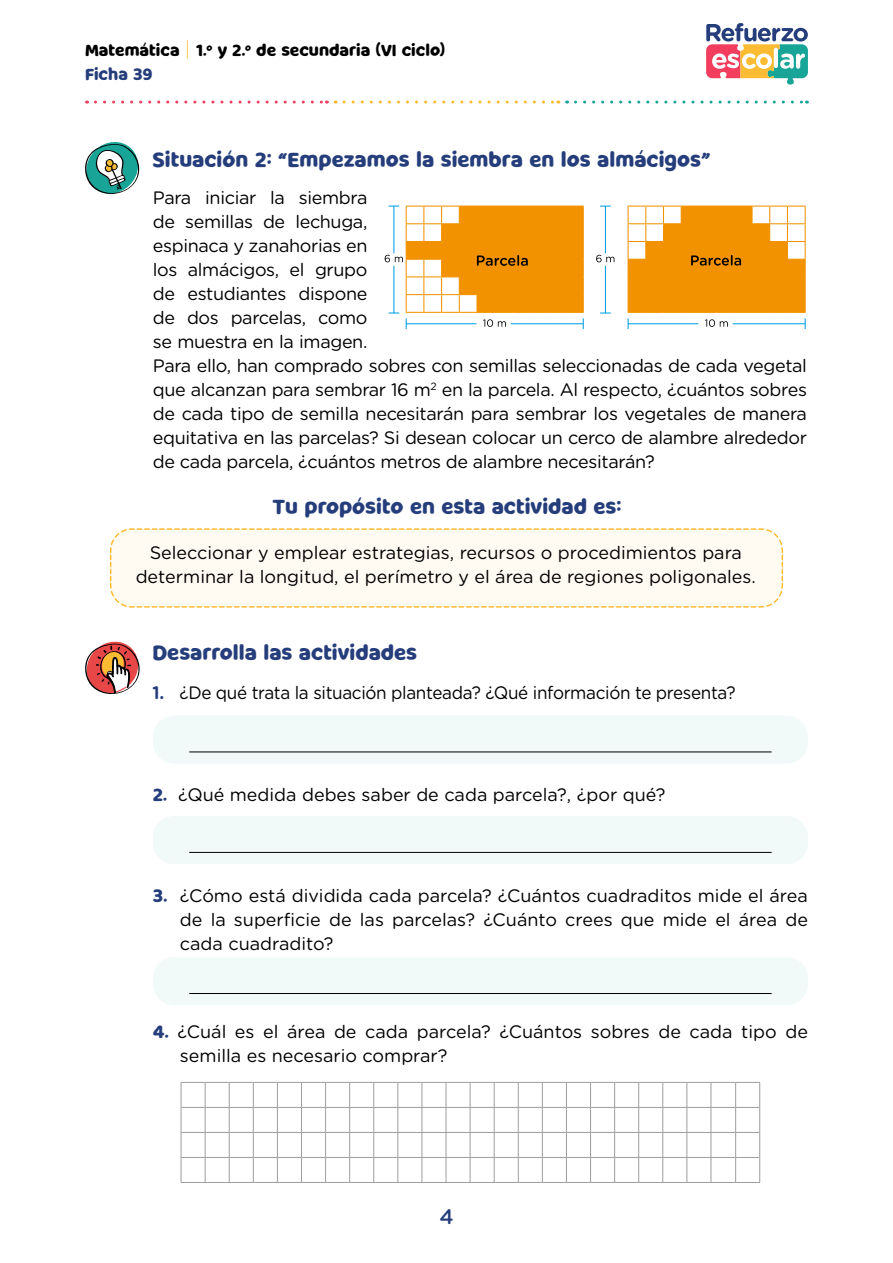
<style>
.page{position:relative;width:893px;height:1263px;background:#fff}
.page>*{position:absolute;margin:0;border:0;box-sizing:border-box;transform-origin:0 0}
.t1{font:21px "Milky Nice Clean";color:#253e7b}
.t2{font:500 21px "Gotham Rounded";color:#253e7b}
.t3{font:18px/24px "Gotham Rounded";letter-spacing:-.02em;color:#000;text-align:justify}
.t4{font:18px/24px "Gotham Rounded";color:#000}
.t5{font:18px "Gotham Rounded";letter-spacing:-.02em;color:#000;scale:.95 1}
.t6{font:16.5px/23.4px "Milky Nice Clean";color:#000}
.s1{font-family:"Gotham Rounded";font-weight:300;font-size:19.5px;color:#fbbc33}
.s2{color:#253e7b}
.s3{font-weight:700;color:#253e7b}
.s4{font-family:"Milky Nice Clean";color:#253e7b}
</style>
<div class="page">
<svg style="left:706px;top:23px;width:102px;height:62px"></svg>
<svg style="left:95px;top:101px;width:232px;height:3px"></svg>
<svg style="left:344px;top:101px;width:215px;height:3px"></svg>
<svg style="left:575px;top:101px;width:232px;height:3px"></svg>
<svg style="left:181px;top:1082px;width:579px;height:101px"></svg>
<svg style="left:85px;top:641px;width:55px;height:53px"></svg>
<div style="left:153px;top:716px;width:655px;height:48px;background:#f1faf9;border-radius:21px"></div>
<hr style="left:189px;top:751px;width:583px;height:1px;background:#000">
<div style="left:153px;top:816px;width:655px;height:48px;background:#f1faf9;border-radius:21px"></div>
<hr style="left:189px;top:852px;width:583px;height:1px;background:#000">
<div style="left:153px;top:957px;width:655px;height:48px;background:#f1faf9;border-radius:21px"></div>
<hr style="left:189px;top:993px;width:583px;height:1px;background:#000">
<div style="left:109px;top:528px;width:675px;height:80px;background:#fffbf3"></div>
<svg style="left:85px;top:143px;width:55px;height:51px"></svg>
<svg style="left:596px;top:255px;width:18px;height:7px"></svg>
<hr style="left:605px;top:206px;width:1px;height:47px;background:#009fe3">
<hr style="left:605px;top:266px;width:1px;height:47px;background:#009fe3">
<svg style="left:600px;top:312px;width:11px;height:2px"></svg>
<svg style="left:385px;top:206px;width:199px;height:123px"></svg>
<svg style="left:628px;top:206px;width:178px;height:123px"></svg>
<p class="t6" style="left:85px;top:39px;width:362px">Matemática <span class="s1">|</span> 1.<sup>o</sup> y 2.<sup>o</sup> de secundaria (VI ciclo)<br><span class="s2">Ficha 39</span></p>
<p class="t1" style="left:153px;top:147px;width:559px">Situación 2: “Empezamos la siembra en los almácigos”</p>
<p class="t3" style="left:153px;top:185px;width:656px;text-align:left">Para iniciar la siembra<br>de semillas de lechuga,<br>espinaca y zanahorias en<br>los almácigos, el grupo<br>de estudiantes dispone<br>de dos parcelas, como<br>se muestra en la imagen.<br>Para ello, han comprado sobres con semillas seleccionadas de cada vegetal que alcanzan para sembrar 16 m<sup>2</sup> en la parcela. Al respecto, ¿cuántos sobres de cada tipo de semilla necesitarán para sembrar los vegetales de manera equitativa en las parcelas? Si desean colocar un cerco de alambre alrededor de cada parcela, ¿cuántos metros de alambre necesitarán?</p>
<p class="t1" style="left:273px;top:493px;width:350px">Tu propósito en esta actividad es:</p>
<p class="t4" style="left:136px;top:540px;width:622px;text-align:center">Seleccionar y emplear estrategias, recursos o procedimientos para determinar la longitud, el perímetro y el área de regiones poligonales.</p>
<p class="t1" style="left:152px;top:639px;width:266px">Desarrolla las actividades</p>
<p class="t5" style="left:152px;top:680px;width:615px"><span class="s3">1.</span> ¿De qué trata la situación planteada? ¿Qué información te presenta?</p>
<p class="t4" style="left:153px;top:782px;width:514px"><span class="s4">2.</span> ¿Qué medida debes saber de cada parcela?, ¿por qué?</p>
<p class="t3" style="left:180px;top:883px;width:630px;text-indent:-27px"><span class="s4">3.</span> ¿Cómo está dividida cada parcela? ¿Cuántos cuadraditos mide el área de la superficie de las parcelas? ¿Cuánto crees que mide el área de cada cuadradito?</p>
<p class="t4" style="left:180px;top:1019px;width:629px;text-indent:-27px"><span class="s4">4.</span> ¿Cuál es el área de cada parcela? ¿Cuántos sobres de cada tipo de semilla es necesario comprar?</p>
<p class="t2" style="left:439px;top:1202px;width:16px">4</p>
</div>
